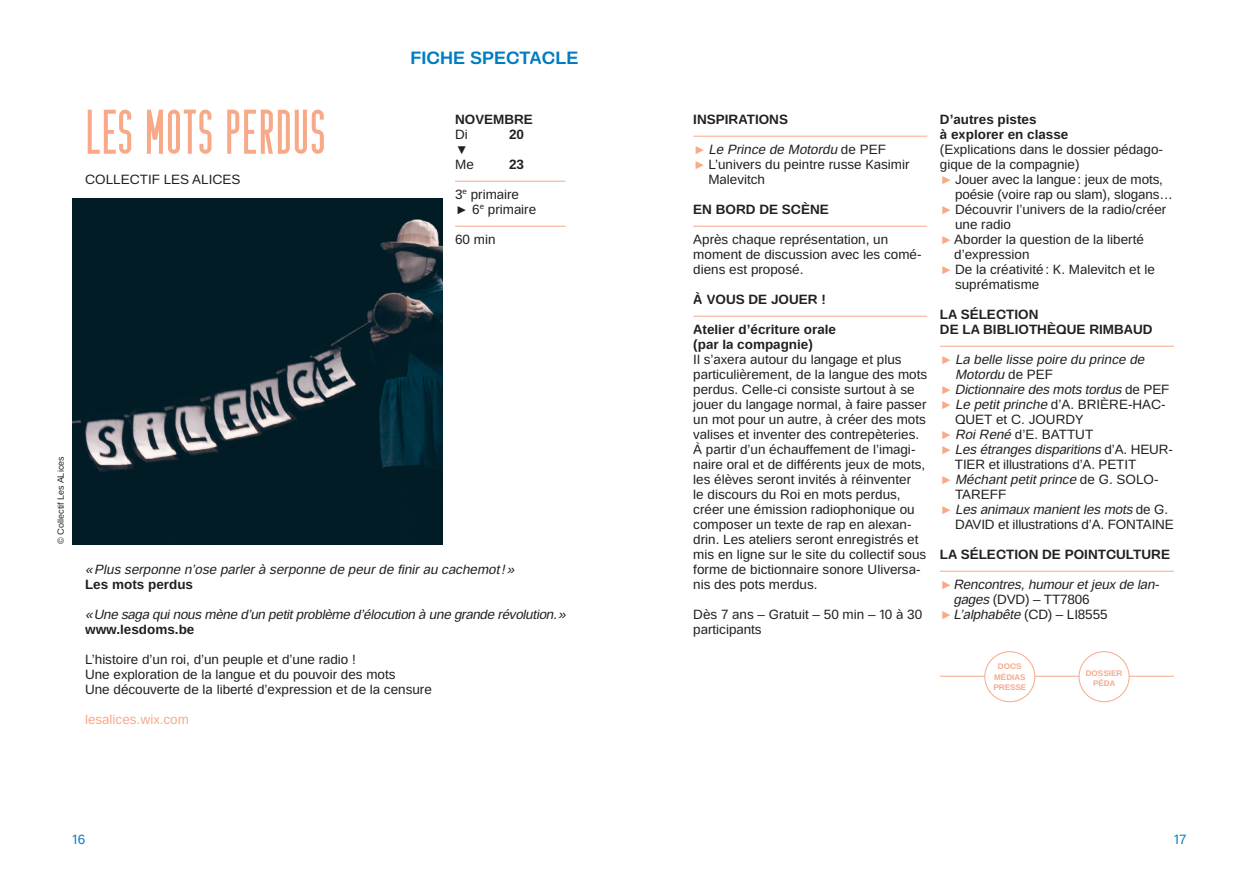
<style>
.page{position:relative;width:1259px;height:893px;background:#fff}
.page>*{position:absolute;margin:0;border:0;box-sizing:border-box;transform-origin:0 0}
.t1{font:63px "DIN Eden";color:#f8a988}
.t2{font:700 18px "Liberation Eden";color:#007cc2}
.t3{font:13.5px/15px "Liberation Eden";color:#231f20}
.t4{font:italic 13.5px "Liberation Eden 2014";letter-spacing:-.01em;color:#231f20}
.t5{font:700 13.5px/15px "Liberation Eden";color:#231f20}
.t6{font:13.5px "Liberation Eden";color:#f8a988}
.t7{font:13.5px "Liberation Eden";color:#007cc2}
.t8{font:9px "Liberation Eden";color:#231f20}
.t9{font:700 8.1px/10.5px "Liberation Eden";color:#f8a988;text-align:center}
.s1{font-family:"Liberation Eden";font-style:normal;color:#f8a988}
.s2{font-family:"Liberation Eden";font-style:normal}
.s3{color:#f8a988}
.s4{font-family:"Liberation Eden 2014";font-style:italic}
</style>
<div class="page">
<hr style="left:455px;top:181px;width:111px;height:1px;background:#f8a988">
<hr style="left:455px;top:226px;width:111px;height:1px;background:#f8a988">
<img style="left:72px;top:199px;width:370px;height:345px">
<hr style="left:693px;top:136px;width:234px;height:1px;background:#f8a988">
<hr style="left:693px;top:226px;width:234px;height:1px;background:#f8a988">
<hr style="left:693px;top:316px;width:234px;height:1px;background:#f8a988">
<hr style="left:940px;top:346px;width:234px;height:1px;background:#f8a988">
<hr style="left:940px;top:571px;width:234px;height:1px;background:#f8a988">
<hr style="left:940px;top:676px;width:234px;height:1px;background:#f8a988">
<div style="left:984px;top:652px;width:51px;height:50px;background:#fff;border-radius:50%"></div>
<div style="left:984px;top:651px;width:51px;height:51px;border:1px solid #f8a988;border-radius:50%"></div>
<div style="left:1079px;top:652px;width:50px;height:50px;background:#fff;border-radius:50%"></div>
<div style="left:1078px;top:651px;width:51px;height:51px;border:1px solid #f8a988;border-radius:50%"></div>
<h1 class="t1" style="left:85px;top:97px;width:242px">LES MOTS PERDUS</h1>
<p class="t3" style="left:85px;top:172px;width:157px">COLLECTIF LES ALICES</p>
<h2 class="t2" style="left:410px;top:45px;width:170px">FICHE SPECTACLE</h2>
<p class="t5" style="left:455px;top:111px;width:79px">NOVEMBRE</p>
<p class="t3" style="left:455px;top:127px;width:14px">Di</p>
<p class="t5" style="left:509px;top:126px;width:17px">20</p>
<p class="t3" style="left:455px;top:142px;width:20px">▼<br>Me</p>
<p class="t5" style="left:509px;top:156px;width:17px">23</p>
<p class="t3" style="left:455px;top:187px;width:83px">3<sup>e</sup> primaire<br>► 6<sup>e</sup> primaire</p>
<p class="t3" style="left:455px;top:232px;width:42px">60 min</p>
<p class="t8" style="left:55px;top:544px;width:89px;rotate:-90deg">© Collectif Les ALices</p>
<p class="t4" style="left:85px;top:561px;width:431px">«Plus serponne n’ose parler à serponne de peur de finir au cachemot!»</p>
<p class="t5" style="left:85px;top:576px;width:110px">Les mots perdus</p>
<p class="t4" style="left:85px;top:606px;width:482px">«Une saga qui nous mène d’un petit problème d’élocution à une grande révolution.»</p>
<p class="t5" style="left:85px;top:621px;width:111px">www.lesdoms.be</p>
<p class="t3" style="left:85px;top:652px;width:348px">L’histoire d’un roi, d’un peuple et d’une radio !<br>Une exploration de la langue et du pouvoir des mots<br>Une découverte de la liberté d’expression et de la censure</p>
<p class="t6" style="left:85px;top:711px;width:105px">lesalices.wix.com</p>
<p class="t5" style="left:693px;top:111px;width:96px">INSPIRATIONS</p>
<p class="t4" style="left:693px;top:141px;width:194px"><span class="s1">►</span>Le Prince de Motordu <span class="s2">de PEF</span></p>
<p class="t3" style="left:708px;top:157px;width:203px;text-indent:-15px"><span class="s3">►</span> L’univers du peintre russe Kasimir<br>Malevitch</p>
<p class="t5" style="left:693px;top:201px;width:137px">EN BORD DE SCÈNE</p>
<p class="t3" style="left:693px;top:232px;width:230px">Après chaque représentation, un moment de discussion avec les comé&shy;diens est proposé.</p>
<p class="t5" style="left:693px;top:291px;width:134px">À VOUS DE JOUER !</p>
<p class="t5" style="left:693px;top:321px;width:144px">Atelier d’écriture orale (par la compagnie)</p>
<p class="t3" style="left:693px;top:352px;width:235px">Il s’axera autour du langage et plus particulièrement, de la langue des mots perdus. Celle-ci consiste surtout à se jouer du langage normal, à faire passer un mot pour un autre, à créer des mots valises et inventer des contrepèteries.<br>À partir d’un échauffement de l’imagi&shy;naire oral et de différents jeux de mots, les élèves seront invités à réinventer<br>le discours du Roi en mots perdus, créer une émission radiophonique ou composer un texte de rap en alexan&shy;drin. Les ateliers seront enregistrés et mis en ligne sur le site du collectif sous forme de bictionnaire sonore Uliversa&shy;nis des pots merdus.</p>
<p class="t3" style="left:693px;top:607px;width:230px">Dès 7 ans – Gratuit – 50 min – 10 à 30 participants</p>
<p class="t5" style="left:940px;top:111px;width:130px">D’autres pistes<br>à explorer en classe</p>
<p class="t3" style="left:940px;top:142px;width:225px">(Explications dans le dossier pédago-</p>
<p class="t3" style="left:940px;top:157px;width:141px">gique de la compagnie)</p>
<p class="t3" style="left:940px;top:172px;width:225px"><span class="s3">►</span> Jouer avec la langue: jeux de mots,</p>
<p class="t3" style="left:955px;top:187px;width:219px">poésie (voire rap ou slam), slogans…</p>
<p class="t3" style="left:940px;top:202px;width:228px"><span class="s3">►</span> Découvrir l’univers de la radio/créer</p>
<p class="t3" style="left:955px;top:217px;width:57px">une radio</p>
<p class="t3" style="left:940px;top:232px;width:205px"><span class="s3">►</span> Aborder la question de la liberté</p>
<p class="t3" style="left:954px;top:247px;width:77px">d’expression</p>
<p class="t3" style="left:940px;top:262px;width:216px"><span class="s3">►</span> De la créativité: K. Malevitch et le</p>
<p class="t3" style="left:955px;top:277px;width:86px">suprématisme</p>
<p class="t5" style="left:940px;top:306px;width:214px">LA SÉLECTION<br>DE LA BIBLIOTHÈQUE RIMBAUD</p>
<p class="t4" style="left:940px;top:351px;width:206px"><span class="s1">►</span> La belle lisse poire du prince de</p>
<p class="t4" style="left:955px;top:366px;width:100px">Motordu <span class="s2">de PEF</span></p>
<p class="t4" style="left:940px;top:381px;width:231px"><span class="s1">►</span>Dictionnaire des mots tordus <span class="s2">de PEF</span></p>
<p class="t3" style="left:940px;top:397px;width:227px"><span class="s3">►</span> <span class="s4">Le petit prinche</span> d’A. BRIÈRE-HAC-</p>
<p class="t3" style="left:955px;top:412px;width:130px">QUET et C. JOURDY</p>
<p class="t3" style="left:940px;top:427px;width:155px"><span class="s3">►</span><span class="s4">Roi René</span> d’E. BATTUT</p>
<p class="t4" style="left:940px;top:441px;width:234px"><span class="s1">►</span>Les étranges disparitions <span class="s2">d’A. HEUR-</span></p>
<p class="t3" style="left:955px;top:457px;width:183px">TIER et illustrations d’A. PETIT</p>
<p class="t4" style="left:940px;top:471px;width:220px"><span class="s1">►</span> Méchant petit prince <span class="s2">de G. SOLO-</span></p>
<p class="t3" style="left:955px;top:487px;width:53px">TAREFF</p>
<p class="t4" style="left:940px;top:501px;width:230px"><span class="s1">►</span> Les animaux manient les mots <span class="s2">de G.</span></p>
<p class="t3" style="left:955px;top:517px;width:220px">DAVID et illustrations d’A. FONTAINE</p>
<p class="t5" style="left:940px;top:546px;width:231px">LA SÉLECTION DE POINTCULTURE</p>
<p class="t4" style="left:940px;top:576px;width:220px"><span class="s1">►</span>Rencontres, humour et jeux de lan-</p>
<p class="t3" style="left:953px;top:592px;width:138px"><span class="s4">gages</span> (DVD) – TT7806</p>
<p class="t4" style="left:940px;top:606px;width:169px"><span class="s1">►</span>L’alphabête <span class="s2">(CD) – LI8555</span></p>
<p class="t9" style="left:993px;top:661px;width:35px">DOCS<br>MÉDIAS<br>PRESSE</p>
<p class="t9" style="left:1085px;top:668px;width:38px">DOSSIER<br>PÉDA</p>
<p class="t7" style="left:72px;top:831px;width:14px">16</p>
<p class="t7" style="left:1173px;top:831px;width:14px">17</p>
</div>
